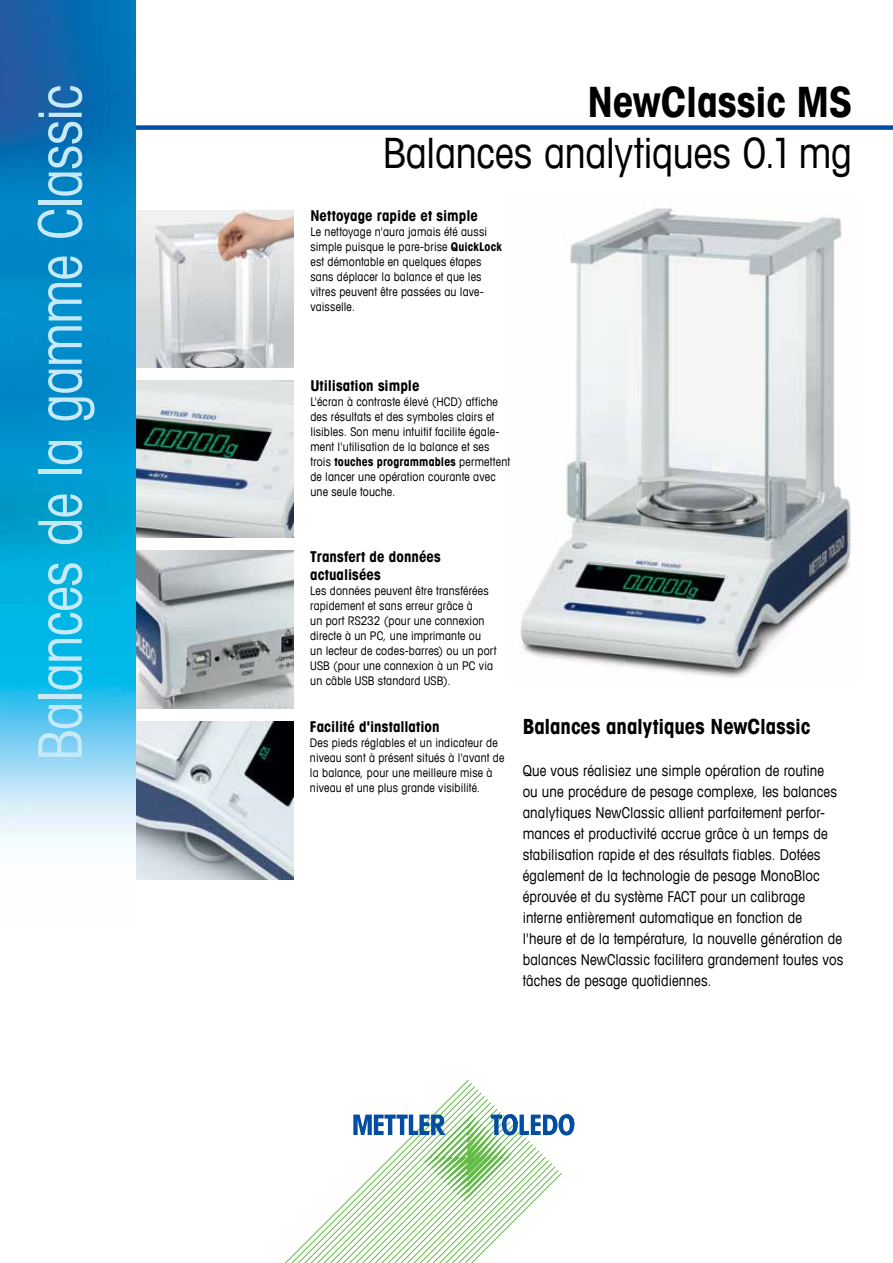
<style>
.page{position:relative;width:893px;height:1263px;background:#fff}
.page>*{position:absolute;margin:0;border:0;box-sizing:border-box;transform-origin:0 0}
.t1{font:condensed 60px "Avant Garde Com";letter-spacing:-.015em;color:#c7eafb;scale:.95 1}
.t2{font:condensed 42px "Avant Garde Com";letter-spacing:-.005em;color:#000}
.t3{font:700 condensed 42px "Avant Garde Com";letter-spacing:-.01em;color:#000}
.t4{font:700 condensed 21px "Avant Garde Com";letter-spacing:-.005em;color:#000}
.t5{font:condensed 15px/21px "Avant Garde Com";letter-spacing:.005em;color:#000}
.t6{font:700 condensed 15px/18px "Avant Garde Com";letter-spacing:.005em;color:#000}
.t7{font:condensed 12px/15px "Avant Garde Com";letter-spacing:.015em;color:#000}
.s1{font-weight:700}
</style>
<div class="page">
<img style="left:136px;top:210px;width:157px;height:158px">
<img style="left:136px;top:721px;width:157px;height:158px">
<img style="left:136px;top:551px;width:157px;height:157px">
<div style="left:111px;top:125px;width:782px;height:5px;background:#004fa3"></div>
<img style="left:0;top:0;width:136px;height:845px">
<svg style="left:285px;top:1080px;width:250px;height:183px"></svg>
<svg style="left:353px;top:1114px;width:221px;height:87px"></svg>
<img style="left:520px;top:208px;width:331px;height:470px">
<img style="left:136px;top:381px;width:157px;height:157px">
<h1 class="t1" style="left:23px;top:761px;width:714px;rotate:-90deg">Balances de la gamme Classic</h1>
<h2 class="t3" style="left:587px;top:75px;width:266px">NewClassic MS</h2>
<h2 class="t2" style="left:383px;top:127px;width:471px">Balances analytiques 0.1mg</h2>
<p class="t6" style="left:310px;top:206px;width:169px">Nettoyage rapide et simple</p>
<p class="t7" style="left:310px;top:224px;width:193px">Le nettoyage n'aura jamais été aussi simple puisque le pare-brise <span class="s1">QuickLock </span>est démontable en quelques étapes sans déplacer la balance et que les vitres peuvent être passées au lave&shy;vaisselle.</p>
<p class="t6" style="left:310px;top:377px;width:111px">Utilisation simple</p>
<p class="t7" style="left:310px;top:394px;width:201px">L'écran à contraste élevé (HCD) affiche des résultats et des symboles clairs et lisibles. Son menu intuitif facilite égale&shy;ment l'utilisation de la balance et ses trois <span class="s1">touches programmables</span> permettent de lancer une opération courante avec une seule touche.</p>
<p class="t6" style="left:310px;top:547px;width:132px">Transfert de données actualisées</p>
<p class="t7" style="left:310px;top:582px;width:188px">Les données peuvent être transférées rapidement et sans erreur grâce à<br>un port RS232 (pour une connexion directe à un PC, une imprimante ou<br>un lecteur de codes-barres) ou un port USB (pour une connexion à un PC via un câble USB standard USB).</p>
<p class="t6" style="left:310px;top:717px;width:131px">Facilité d'installation</p>
<p class="t7" style="left:310px;top:735px;width:196px">Des pieds réglables et un indicateur de niveau sont à présent situés à l'avant de la balance, pour une meilleure mise à niveau et une plus grande visibilité.</p>
<h3 class="t4" style="left:523px;top:713px;width:289px">Balances analytiques NewClassic</h3>
<p class="t5" style="left:523px;top:759px;width:322px">Que vous réalisiez une simple opération de routine<br>ou une procédure de pesage complexe, les balances analytiques NewClassic allient parfaitement perfor&shy;mances et productivité accrue grâce à un temps de stabilisation rapide et des résultats fiables. Dotées également de la technologie de pesage MonoBloc éprouvée et du système FACT pour un calibrage interne entièrement automatique en fonction de l'heure et de la température, la nouvelle génération de balances NewClassic facilitera grandement toutes vos tâches de pesage quotidiennes.</p>
</div>
